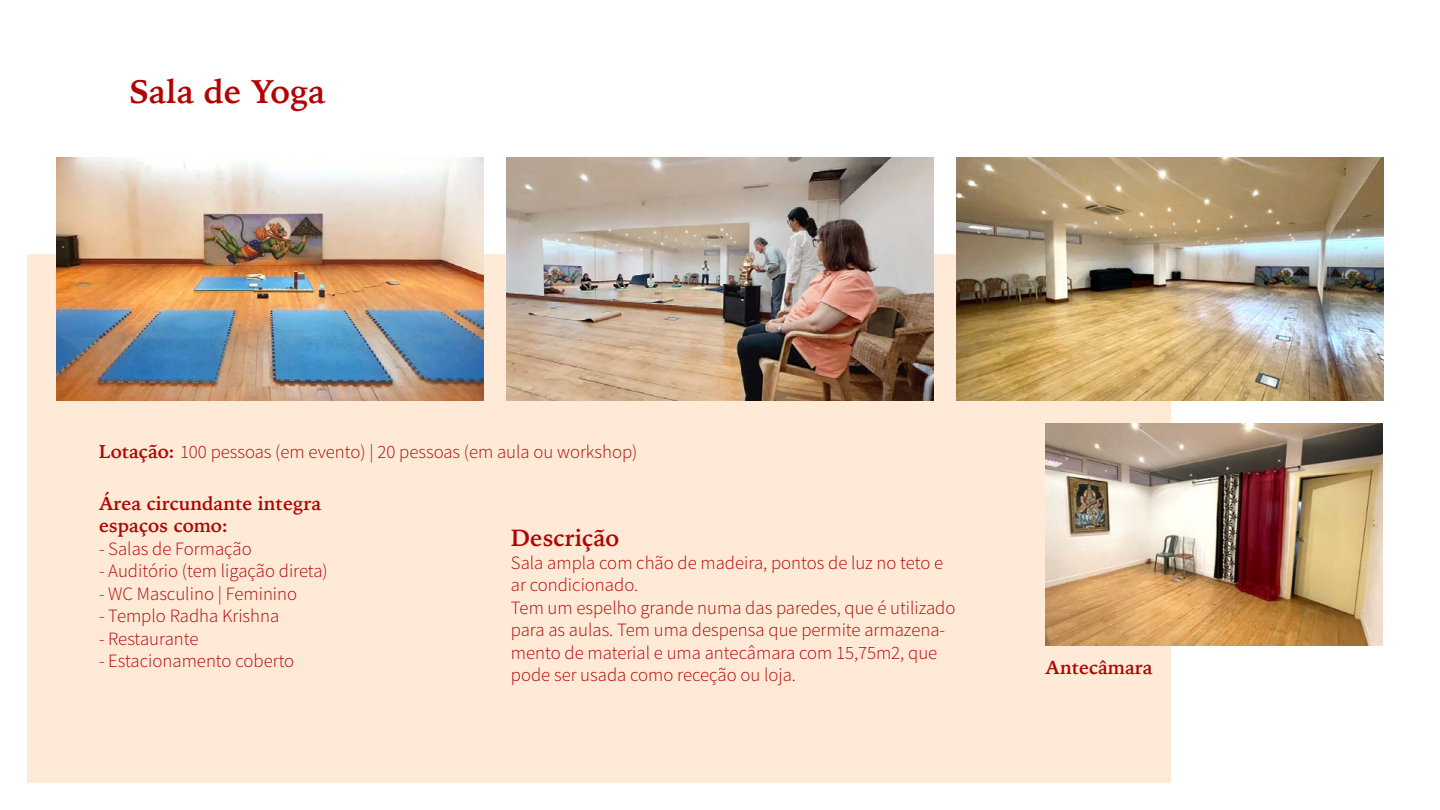
<style>
.page{position:relative;width:1440px;height:810px;background:#fff}
.page>*{position:absolute;margin:0;border:0;box-sizing:border-box;transform-origin:0 0}
.t1{font:700 33px "Iowan Old Style";color:#b20404}
.t2{font:700 23.25px "Iowan Old Style";color:#b20404}
.t3{font:18.75px/22.5px "Source Sans Variable";color:#b20404}
.t4{font:700 18.75px/22.5px "Iowan Old Style";color:#b20404}
.s1{font-family:"Iowan Old Style";font-weight:700}
</style>
<div class="page">
<div style="left:27px;top:254px;width:1143px;height:529px;background:#ffead8"></div>
<img style="left:957px;top:157px;width:427px;height:244px">
<img style="left:56px;top:157px;width:427px;height:244px">
<img style="left:507px;top:157px;width:426px;height:244px">
<img style="left:1046px;top:424px;width:337px;height:221px">
<h1 class="t1" style="left:129px;top:62px;width:198px">Sala de Yoga</h1>
<p class="t3" style="left:99px;top:441px;width:540px"><span class="s1">Lotação:</span> 100 pessoas (em evento) | 20 pessoas (em aula ou workshop)</p>
<p class="t4" style="left:99px;top:491px;width:224px">Área circundante integra espaços como:</p>
<p class="t3" style="left:99px;top:538px;width:154px">- Salas de Formação</p>
<p class="t3" style="left:99px;top:560px;width:230px">- Auditório (tem ligação direta)</p>
<p class="t3" style="left:99px;top:583px;width:200px">- WC Masculino | Feminino</p>
<p class="t3" style="left:99px;top:605px;width:182px">- Templo Radha Krishna</p>
<p class="t3" style="left:99px;top:628px;width:101px">- Restaurante</p>
<p class="t3" style="left:99px;top:650px;width:197px">- Estacionamento coberto</p>
<p class="t2" style="left:511px;top:517px;width:110px">Descrição</p>
<p class="t3" style="left:511px;top:551px;width:446px">Sala ampla com chão de madeira, pontos de luz no teto e ar condicionado.<br>Tem um espelho grande numa das paredes, que é utilizado para as aulas. Tem uma despensa que permite armazena&shy;mento de material e uma antecâmara com 15,75m2, que pode ser usada como receção ou loja.</p>
<p class="t4" style="left:1046px;top:655px;width:109px">Antecâmara</p>
</div>
